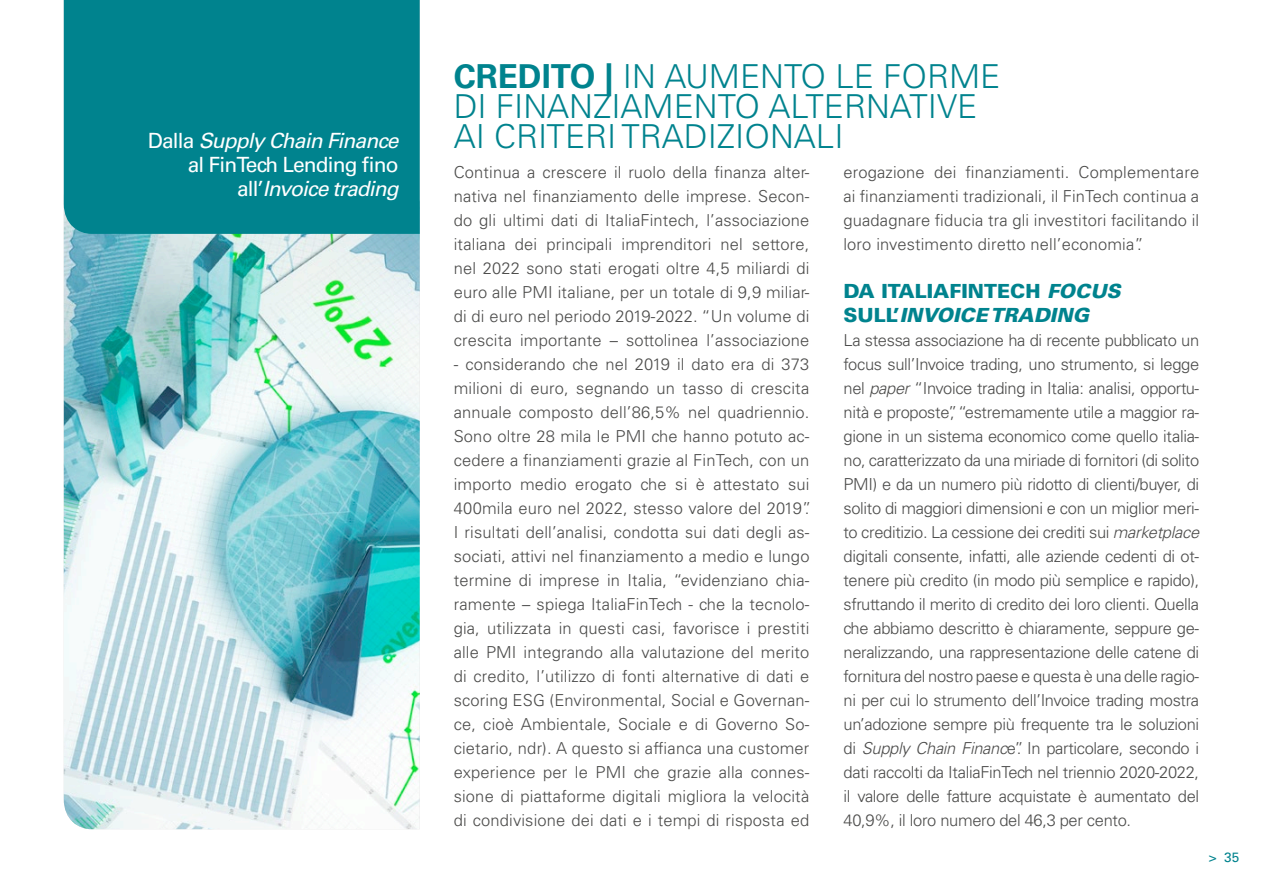
<style>
.page{position:relative;width:1263px;height:893px;background:#fff}
.page>*{position:absolute;margin:0;border:0;box-sizing:border-box;transform-origin:0 0}
.t1{font:300 33px/30px "Univers LT Std";color:#00838e}
.t2{font:21px/24px "Univers LT Std";letter-spacing:-.04em;color:#fff;text-align:right}
.t3{font:italic 21px "Univers LT Std";letter-spacing:-.04em;color:#fff}
.t4{font:900 19.5px/24px "Univers LT Std";color:#00838e}
.t5{font:300 16.5px/24px "Univers LT Std";letter-spacing:.01em;color:#4b4b4a;text-align:justify}
.t6{font:13.5px "Univers LT Std";color:#00838e}
.s1{font-weight:700}
.s2{font-style:normal}
.s3{font-style:italic}
</style>
<div class="page">
<img style="left:64px;top:234px;width:356px;height:595px">
<div style="left:64px;top:0;width:356px;height:234px;background:#00838e"></div>
<h1 class="t1" style="left:454px;top:61px;width:548px"><span class="s1">CREDITO |</span> IN AUMENTO LE FORME<br>DI FINANZIAMENTO ALTERNATIVE</h1>
<p class="t3" style="left:148px;top:128px;width:252px"><span class="s2">Dalla</span> Supply Chain Finance</p>
<h1 class="t1" style="left:454px;top:121px;width:391px">AI CRITERI TRADIZIONALI</h1>
<p class="t2" style="left:188px;top:153px;width:212px">al FinTech Lending fino all’<span class="s3">Invoice trading</span></p>
<p class="t5" style="left:454px;top:160px;width:357px">Continua a crescere il ruolo della finanza alter&shy;nativa nel finanziamento delle imprese. Secon&shy;do gli ultimi dati di ItaliaFintech, l’associazione italiana dei principali imprenditori nel settore, nel 2022 sono stati erogati oltre 4,5 miliardi di euro alle PMI italiane, per un totale di 9,9 miliar&shy;di di euro nel periodo 2019-2022. “Un volume di crescita importante – sottolinea l’associazione</p>
<p class="t5" style="left:454px;top:352px;width:359px">- considerando che nel 2019 il dato era di 373 milioni di euro, segnando un tasso di crescita annuale composto dell’86,5% nel quadriennio.<br>Sono oltre 28 mila le PMI che hanno potuto ac&shy;cedere a finanziamenti grazie al FinTech, con un importo medio erogato che si è attestato sui 400mila euro nel 2022, stesso valore del 2019”.<br>I risultati dell’analisi, condotta sui dati degli as&shy;sociati, attivi nel finanziamento a medio e lungo termine di imprese in Italia, “evidenziano chia&shy;ramente – spiega ItaliaFinTech - che la tecnolo&shy;gia, utilizzata in questi casi, favorisce i prestiti alle PMI integrando alla valutazione del merito di credito, l’utilizzo di fonti alternative di dati e scoring ESG (Environmental, Social e Governan&shy;ce, cioè Ambientale, Sociale e di Governo So&shy;cietario, ndr). A questo si affianca una customer experience per le PMI che grazie alla connes&shy;sione di piattaforme digitali migliora la velocità di condivisione dei dati e i tempi di risposta ed</p>
<p class="t5" style="left:843px;top:160px;width:357px">erogazione dei finanziamenti. Complementare ai finanziamenti tradizionali, il FinTech continua a guadagnare fiducia tra gli investitori facilitando il loro investimento diretto nell’economia”.</p>
<p class="t4" style="left:843px;top:279px;width:279px">DA ITALIAFINTECH <span class="s3">FOCUS<br></span>SULL’<span class="s3">INVOICE TRADING</span></p>
<p class="t5" style="left:843px;top:328px;width:357px">La stessa associazione ha di recente pubblicato un focus sull’Invoice trading, uno strumento, si legge nel <span class="s3">paper</span> “Invoice trading in Italia: analisi, opportu&shy;nità e proposte”, “estremamente utile a maggior ra&shy;gione in un sistema economico come quello italia&shy;no, caratterizzato da una miriade di fornitori (di solito PMI) e da un numero più ridotto di clienti/buyer, di solito di maggiori dimensioni e con un miglior meri&shy;to creditizio. La cessione dei crediti sui <span class="s3">marketplace </span>digitali consente, infatti, alle aziende cedenti di ot&shy;tenere più credito (in modo più semplice e rapido), sfruttando il merito di credito dei loro clienti. Quella che abbiamo descritto è chiaramente, seppure ge&shy;neralizzando, una rappresentazione delle catene di fornitura del nostro paese e questa è una delle ragio&shy;ni per cui lo strumento dell’Invoice trading mostra un’adozione sempre più frequente tra le soluzioni di <span class="s3">Supply Chain Financ</span>e”. In particolare, secondo i dati raccolti da ItaliaFinTech nel triennio 2020-2022, il valore delle fatture acquistate è aumentato del 40,9%, il loro numero del 46,3 per cento.</p>
<p class="t6" style="left:1209px;top:849px;width:32px">&gt; 35</p>
</div>
